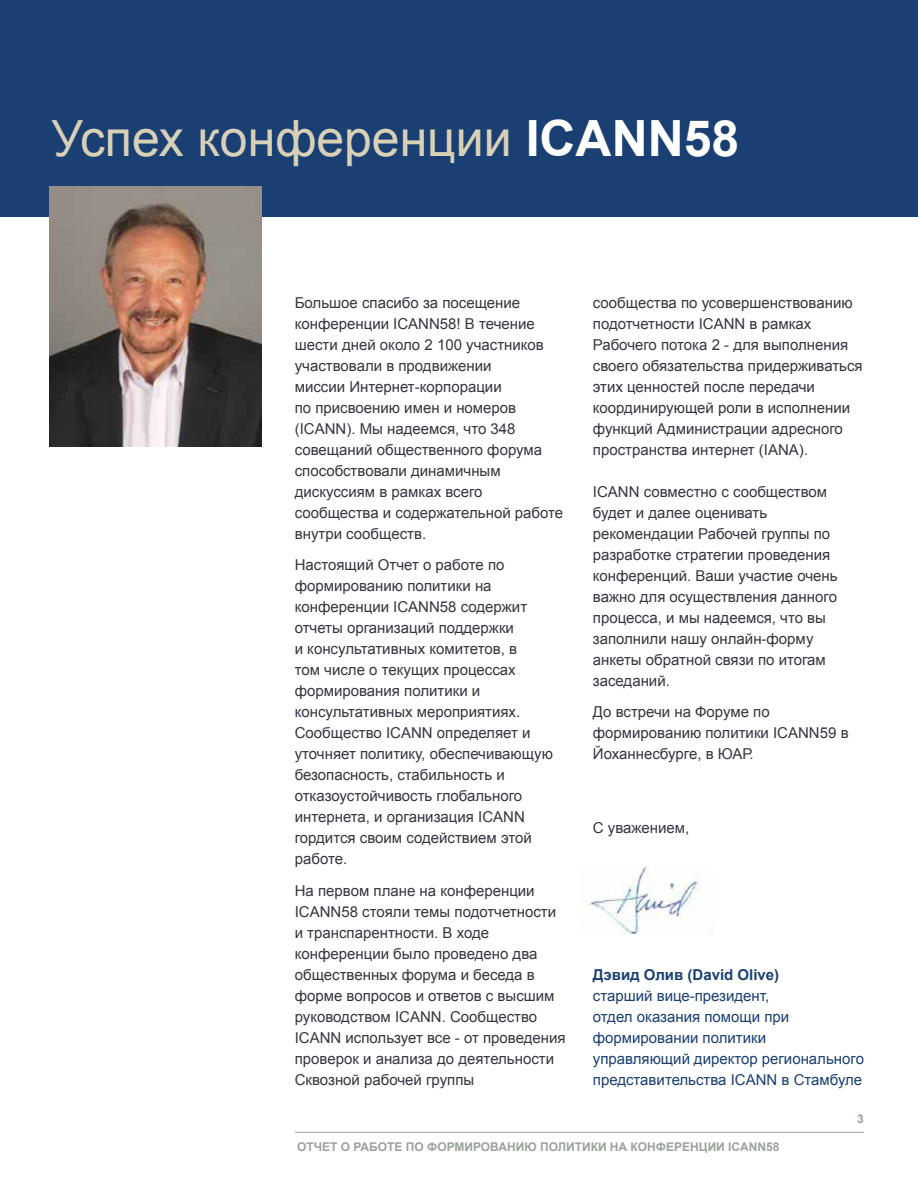
<style>
.page{position:relative;width:918px;height:1188px;background:#fff}
.page>*{position:absolute;margin:0;border:0;box-sizing:border-box;transform-origin:0 0}
.t1{font:49.95px "Arial";color:#d9d0b8}
.t2{font:15px/21px "Arial";color:#343741}
.t3{font:15px/21px "Arial";color:#1a4073}
.t4{font:700 15px "Arial";color:#1a4073}
.t5{font:700 12px "Arial";color:#9aa499}
.s1{font-weight:700;color:#fff}
</style>
<div class="page">
<hr style="left:295px;top:1132px;width:569px;height:1px;background:#9aa499">
<div style="left:0;top:0;width:918px;height:217px;background:#1a4073"></div>
<img style="left:580px;top:866px;width:121px;height:69px">
<img style="left:50px;top:187px;width:211px;height:259px">
<h1 class="t1" style="left:52px;top:106px;width:689px">Успех конференции <span class="s1">ICANN58</span></h1>
<p class="t2" style="left:295px;top:292px;width:270px">Большое спасибо за посещение конференции ICANN58! В течение шести дней около 2 100 участников участвовали в продвижении<br>миссии Интернет-корпорации<br>по присвоению имен и номеров (ICANN). Мы надеемся, что 348 совещаний общественного форума способствовали динамичным дискуссиям в рамках всего сообщества и содержательной работе внутри сообществ.</p>
<p class="t2" style="left:295px;top:554px;width:260px">Настоящий Отчет о работе по формированию политики на конференции ICANN58 содержит отчеты организаций поддержки<br>и консультативных комитетов, в<br>том числе о текущих процессах формирования политики и консультативных мероприятиях.<br>Сообщество ICANN определяет и уточняет политику, обеспечивающую безопасность, стабильность и отказоустойчивость глобального интернета, и организация ICANN гордится своим содействием этой работе.</p>
<p class="t2" style="left:295px;top:880px;width:272px">На первом плане на конференции<br>ICANN58 стояли темы подотчетности и транспарентности. В ходе конференции было проведено два общественных форума и беседа в форме вопросов и ответов с высшим руководством ICANN. Сообщество<br>ICANN использует все - от проведения проверок и анализа до деятельности<br>Сквозной рабочей группы</p>
<p class="t2" style="left:593px;top:292px;width:271px">сообщества по усовершенствованию подотчетности ICANN в рамках Рабочего потока 2 - для выполнения своего обязательства придерживаться этих ценностей после передачи координирующей роли в исполнении функций Администрации адресного пространства интернет (IANA).</p>
<p class="t2" style="left:593px;top:481px;width:246px">ICANN совместно с сообществом будет и далее оценивать рекомендации Рабочей группы по разработке стратегии проведения конференций. Ваши участие очень важно для осуществления данного процесса, и мы надеемся, что вы заполнили нашу онлайн-форму анкеты обратной связи по итогам заседаний.</p>
<p class="t2" style="left:593px;top:701px;width:257px">До встречи на Форуме по формированию политики ICANN59 в<br>Йоханнесбурге, в ЮАР.</p>
<p class="t2" style="left:593px;top:817px;width:98px">С уважением,</p>
<p class="t4" style="left:593px;top:964px;width:188px">Дэвид Олив (David Olive)</p>
<p class="t3" style="left:593px;top:985px;width:273px">старший вице-президент,<br>отдел оказания помощи при формировании политики управляющий директор регионального представительства ICANN в Стамбуле</p>
<p class="t5" style="left:857px;top:1111px;width:8px">3</p>
<p class="t5" style="left:297px;top:1139px;width:484px">ОТЧЕТ О РАБОТЕ ПО ФОРМИРОВАНИЮ ПОЛИТИКИ НА КОНФЕРЕНЦИИ ICANN58</p>
</div>
